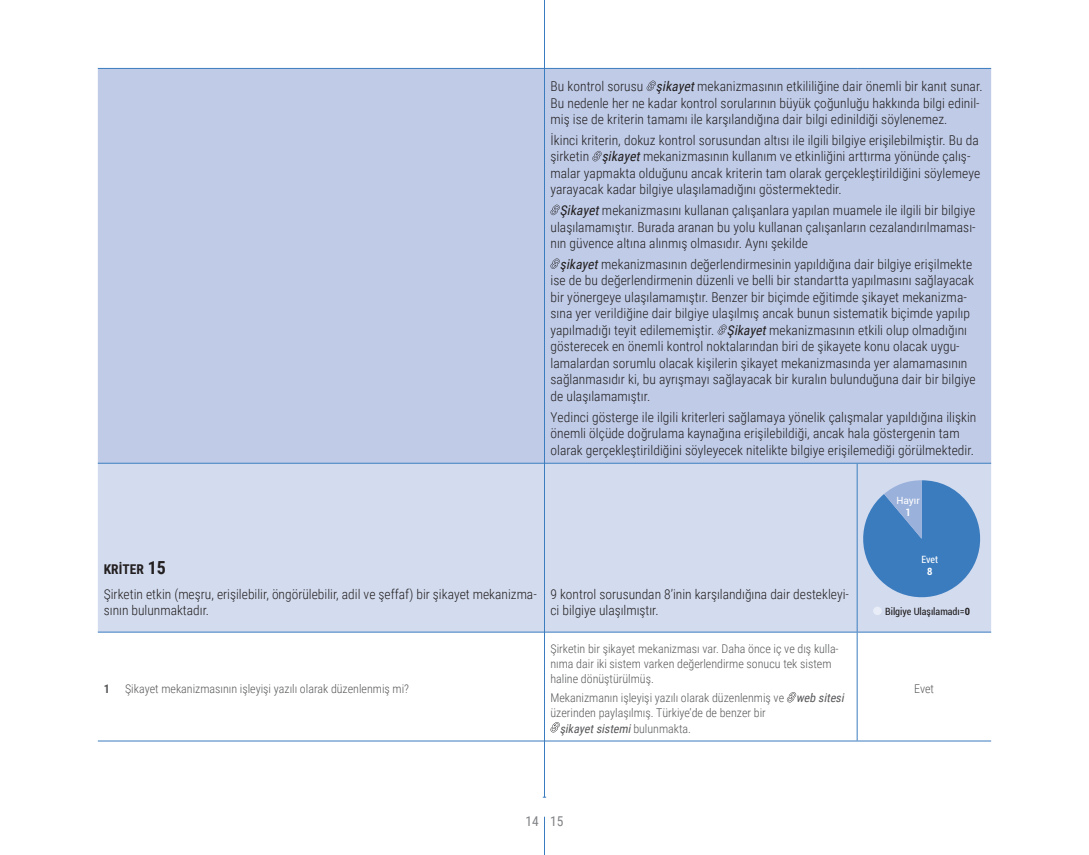
<style>
.page{position:relative;width:1089px;height:855px;background:#fff}
.page>*{position:absolute;margin:0;border:0;box-sizing:border-box;transform-origin:0 0}
.t1{font:300 13.5px/16.5px "Roboto Condensed";letter-spacing:.005em;color:#231f20}
.t2{font:13.5px "Roboto Condensed";color:#808285}
.t3{font:300 12px/15px "Roboto Condensed";color:#57585a}
.t4{font:italic 12px "Roboto Condensed";color:#57585a}
.t5{font:700 12px "Roboto Condensed";color:#57585a}
.t6{font:condensed 10.05px "Roboto";color:#231f20}
.t7{font:10.05px "Roboto";color:#fff}
.t8{font:condensed 10.05px "Roboto";color:#fff}
.t9{font:700 condensed 10.05px "Roboto";color:#fff}
.s1{font-weight:400;font-style:italic}
.s2{font-weight:700}
.s3{font-weight:700;font-size:18px}
.s4{font-weight:300;font-style:normal}
</style>
<div class="page">
<div style="left:98px;top:69px;width:893px;height:394px;background:#bfcbe7"></div>
<div style="left:98px;top:464px;width:893px;height:167px;background:#d3dcef"></div>
<hr style="left:857px;top:631px;width:134px;height:1px;background:#3b7cbf">
<hr style="left:857px;top:740px;width:134px;height:1px;background:#3b7cbf">
<hr style="left:857px;top:463px;width:134px;height:1px;background:#3b7cbf">
<hr style="left:98px;top:68px;width:446px;height:1px;background:#3b7cbf">
<hr style="left:544px;top:68px;width:313px;height:1px;background:#3b7cbf">
<hr style="left:857px;top:68px;width:134px;height:1px;background:#3b7cbf">
<hr style="left:98px;top:463px;width:446px;height:1px;background:#3b7cbf">
<hr style="left:544px;top:463px;width:313px;height:1px;background:#3b7cbf">
<hr style="left:856px;top:463px;width:1px;height:168px;background:#3b7cbf">
<hr style="left:98px;top:631px;width:446px;height:1px;background:#3b7cbf">
<hr style="left:544px;top:631px;width:313px;height:1px;background:#3b7cbf">
<hr style="left:856px;top:632px;width:1px;height:108px;background:#3b7cbf">
<hr style="left:98px;top:740px;width:446px;height:1px;background:#3b7cbf">
<hr style="left:544px;top:740px;width:313px;height:1px;background:#3b7cbf">
<svg style="left:646px;top:81px;width:10px;height:10px"></svg>
<svg style="left:592px;top:151px;width:9px;height:10px"></svg>
<svg style="left:550px;top:205px;width:9px;height:10px"></svg>
<svg style="left:550px;top:258px;width:9px;height:11px"></svg>
<svg style="left:717px;top:324px;width:10px;height:11px"></svg>
<svg style="left:856px;top:480px;width:131px;height:124px;background:#749fd0"></svg>
<div style="left:873px;top:606px;width:8px;height:9px;background:#e8edf7;border-radius:50%"></div>
<svg style="left:787px;top:692px;width:9px;height:10px"></svg>
<svg style="left:550px;top:722px;width:9px;height:10px"></svg>
<hr style="left:544px;top:816px;width:1px;height:39px;background:#3b7cbf">
<hr style="left:544px;top:0;width:1px;height:797px;background:#3b7cbf">
<p class="t1" style="left:550px;top:78px;width:433px">Bu kontrol sorusu <span class="s1">şikayet</span>mekanizmasının etkililiğine dair önemli bir kanıt sunar.<br>Bu nedenle her ne kadar kontrol sorularının büyük çoğunluğu hakkında bilgi edinil&shy;miş ise de kriterin tamamı ile karşılandığına dair bilgi edinildiği söylenemez.</p>
<p class="t1" style="left:550px;top:131px;width:431px">İkinci kriterin, dokuz kontrol sorusundan altısı ile ilgili bilgiye erişilebilmiştir. Bu da şirketin <span class="s1">şikayet</span>mekanizmasının kullanım ve etkinliğini arttırma yönünde çalış&shy;malar yapmakta olduğunu ancak kriterin tam olarak gerçekleştirildiğini söylemeye yarayacak kadar bilgiye ulaşılamadığını göstermektedir.</p>
<p class="t1" style="left:550px;top:202px;width:427px;text-align:justify;text-indent:9px"><span class="s1">Şikayet</span>mekanizmasını kullanan çalışanlara yapılan muamele ile ilgili bir bilgiye ulaşılamamıştır. Burada aranan bu yolu kullanan çalışanların cezalandırılmaması&shy;nın güvence altına alınmış olmasıdır. Aynı şekilde</p>
<p class="t1" style="left:550px;top:255px;width:427px;text-indent:9px"><span class="s1">şikayet</span>mekanizmasının değerlendirmesinin yapıldığına dair bilgiye erişilmekte ise de bu değerlendirmenin düzenli ve belli bir standartta yapılmasını sağlayacak bir yönergeye ulaşılamamıştır. Benzer bir biçimde eğitimde şikayet mekanizma&shy;sına yer verildiğine dair bilgiye ulaşılmış ancak bunun sistematik biçimde yapılıp yapılmadığı teyit edilememiştir. <span class="s1">Şikayet</span>mekanizmasının etkili olup olmadığını gösterecek en önemli kontrol noktalarından biri de şikayete konu olacak uygu&shy;lamalardan sorumlu olacak kişilerin şikayet mekanizmasında yer alamamasının sağlanmasıdır ki, bu ayrışmayı sağlayacak bir kuralın bulunduğuna dair bir bilgiye de ulaşılamamıştır.</p>
<p class="t1" style="left:550px;top:408px;width:427px">Yedinci gösterge ile ilgili kriterleri sağlamaya yönelik çalışmalar yapıldığına ilişkin önemli ölçüde doğrulama kaynağına erişilebildiği, ancak hala göstergenin tam olarak gerçekleştirildiğini söyleyecek nitelikte bilgiye erişilemediği görülmektedir.</p>
<p class="t1" style="left:104px;top:556px;width:434px;line-height:25px"><span class="s2">KRİTER</span> <span class="s3">15<br></span>Şirketin etkin (meşru, erişilebilir, öngörülebilir, adil ve şeffaf) bir şikayet mekanizma-</p>
<p class="t1" style="left:104px;top:601px;width:107px">sının bulunmaktadır.</p>
<p class="t5" style="left:104px;top:680px;width:8px">1</p>
<p class="t3" style="left:125px;top:680px;width:285px">Şikayet mekanizmasının işleyişi yazılı olarak düzenlenmiş mi?</p>
<p class="t1" style="left:550px;top:585px;width:300px">9 kontrol sorusundan 8’inin karşılandığına dair destekleyi&shy;ci bilgiye ulaşılmıştır.</p>
<p class="t3" style="left:550px;top:641px;width:290px">Şirketin bir şikayet mekanizması var. Daha önce iç ve dış kulla&shy;nıma dair iki sistem varken değerlendirme sonucu tek sistem haline dönüştürülmüş.</p>
<p class="t3" style="left:550px;top:690px;width:298px">Mekanizmanın işleyişi yazılı olarak düzenlenmiş ve <span class="s1">web sitesi</span></p>
<p class="t3" style="left:550px;top:705px;width:217px">üzerinden paylaşılmış. Türkiye’de de benzer bir</p>
<p class="t4" style="left:559px;top:720px;width:133px">şikayetsistemi<span class="s4">b u l u n m a kt a .</span></p>
<p class="t2" style="left:525px;top:812px;width:40px">14 15</p>
<p class="t7" style="left:896px;top:493px;width:25px">Hayır</p>
<p class="t9" style="left:905px;top:505px;width:7px">1</p>
<p class="t8" style="left:921px;top:553px;width:18px">Evet</p>
<p class="t9" style="left:927px;top:564px;width:7px">8</p>
<p class="t6" style="left:885px;top:604px;width:86px">Bilgiye Ulaşılamadı=<span class="s2">0</span></p>
<p class="t3" style="left:914px;top:680px;width:21px">Evet</p>
</div>
